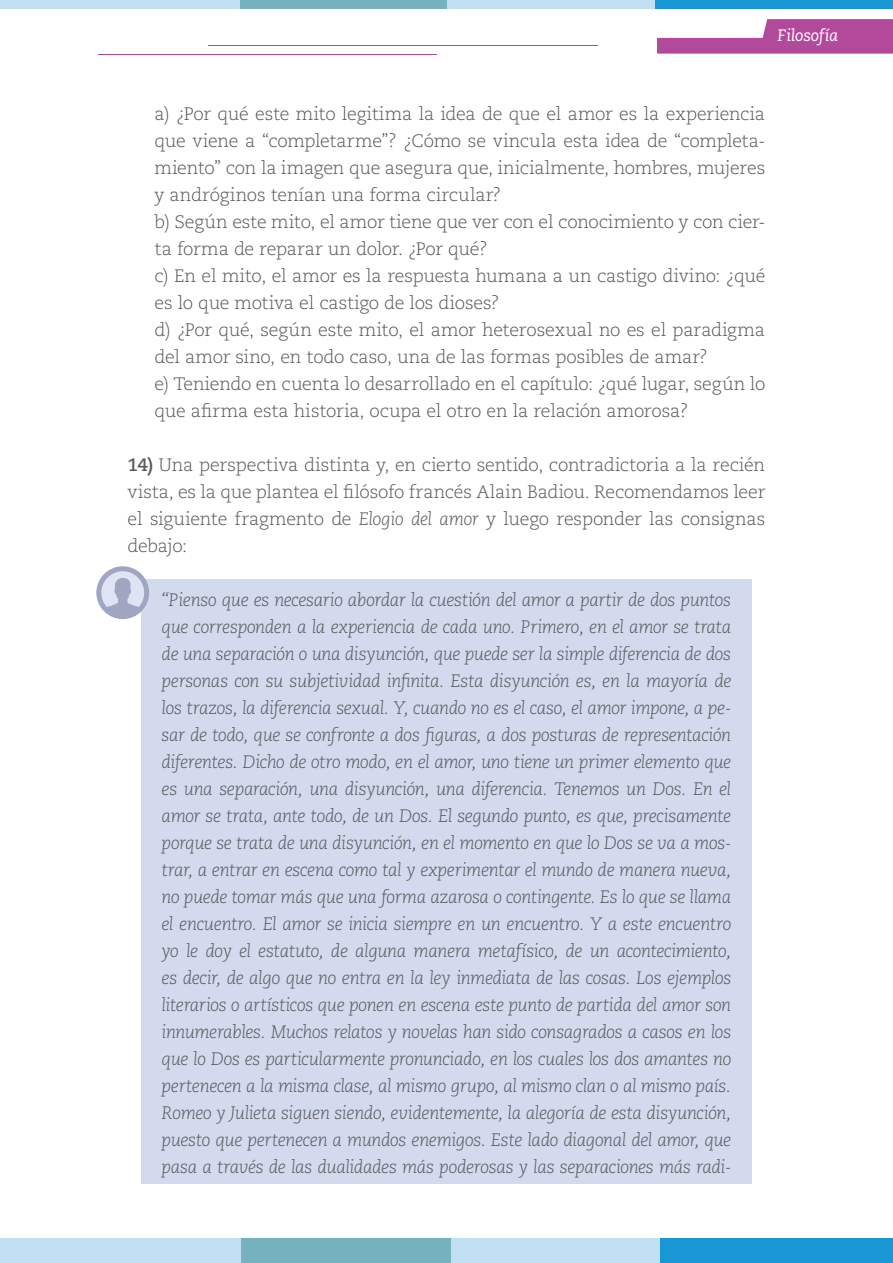
<style>
.page{position:relative;width:893px;height:1263px;background:#fff}
.page>*{position:absolute;margin:0;border:0;box-sizing:border-box;transform-origin:0 0}
.t1{font:italic 300 18px/27px "Caecilia LT Std";letter-spacing:-.025em;color:#57585a;text-align:justify}
.t2{font:300 18px/27px "Caecilia LT Std";letter-spacing:-.01em;color:#57585a}
.t3{font:italic 16.5px "Caecilia LT Std";letter-spacing:-.01em;color:#fff}
.s1{font-weight:700}
.s2{font-style:italic}
</style>
<div class="page">
<div style="left:0;top:1238px;width:241px;height:25px;background:#c2e0f4"></div>
<div style="left:241px;top:1238px;width:210px;height:25px;background:#76b2be"></div>
<div style="left:451px;top:1238px;width:209px;height:25px;background:#c2e0f4"></div>
<div style="left:660px;top:1238px;width:232px;height:25px;background:#1a98d5"></div>
<svg style="left:657px;top:19px;width:236px;height:35px"></svg>
<hr style="left:209px;top:45px;width:389px;height:1px;background:#b3499b">
<hr style="left:98px;top:54px;width:339px;height:1px;background:#b3499b">
<div style="left:0;top:0;width:240px;height:9px;background:#c2e0f4"></div>
<div style="left:240px;top:0;width:207px;height:9px;background:#76b2be"></div>
<div style="left:447px;top:0;width:208px;height:9px;background:#c2e0f4"></div>
<div style="left:655px;top:0;width:238px;height:9px;background:#1a98d5"></div>
<div style="left:142px;top:579px;width:610px;height:605px;background:#d4daee"></div>
<svg style="left:96px;top:566px;width:53px;height:53px"></svg>
<p class="t3" style="left:777px;top:26px;width:62px">Filosofía</p>
<p class="t2" style="left:155px;top:101px;width:612px">a) ¿Por qué este mito legitima la idea de que el amor es la experiencia que viene a “completarme”? ¿Cómo se vincula esta idea de “completa&shy;miento” con la imagen que asegura que, inicialmente, hombres, mujeres y andróginos tenían una forma circular?<br>b) Según este mito, el amor tiene que ver con el conocimiento y con cier&shy;ta forma de reparar un dolor. ¿Por qué?<br>c) En el mito, el amor es la respuesta humana a un castigo divino: ¿qué es lo que motiva el castigo de los dioses?<br>d) ¿Por qué, según este mito, el amor heterosexual no es el paradigma del amor sino, en todo caso, una de las formas posibles de amar?<br>e) Teniendo en cuenta lo desarrollado en el capítulo: ¿qué lugar, según lo que afirma esta historia, ocupa el otro en la relación amorosa?</p>
<p class="t2" style="left:128px;top:452px;width:639px;text-align:justify"><span class="s1">14)</span> Una perspectiva distinta y, en cierto sentido, contradictoria a la recién vista, es la que plantea el filósofo francés Alain Badiou. Recomendamos leer el siguiente fragmento de <span class="s2">Elogio del amor</span> y luego responder las consignas debajo:</p>
<p class="t1" style="left:162px;top:587px;width:571px">“Pienso que es necesario abordar la cuestión del amor a partir de dos puntos que corresponden a la experiencia de cada uno. Primero, en el amor se trata de una separación o una disyunción, que puede ser la simple diferencia de dos personas con su subjetividad infinita. Esta disyunción es, en la mayoría de los trazos, la diferencia sexual. Y, cuando no es el caso, el amor impone, a pe&shy;sar de todo, que se confronte a dos figuras, a dos posturas de representación diferentes. Dicho de otro modo, en el amor, uno tiene un primer elemento que es una separación, una disyunción, una diferencia. Tenemos un Dos. En el amor se trata, ante todo, de un Dos. El segundo punto, es que, precisamente porque se trata de una disyunción, en el momento en que lo Dos se va a mos&shy;trar, a entrar en escena como tal y experimentar el mundo de manera nueva, no puede tomar más que una forma azarosa o contingente. Es lo que se llama el encuentro. El amor se inicia siempre en un encuentro. Y a este encuentro yo le doy el estatuto, de alguna manera metafísico, de un acontecimiento, es decir, de algo que no entra en la ley inmediata de las cosas. Los ejemplos literarios o artísticos que ponen en escena este punto de partida del amor son innumerables. Muchos relatos y novelas han sido consagrados a casos en los que lo Dos es particularmente pronunciado, en los cuales los dos amantes no pertenecen a la misma clase, al mismo grupo, al mismo clan o al mismo país.<br>Romeo y Julieta siguen siendo, evidentemente, la alegoría de esta disyunción, puesto que pertenecen a mundos enemigos. Este lado diagonal del amor, que pasa a través de las dualidades más poderosas y las separaciones más radi-</p>
</div>
